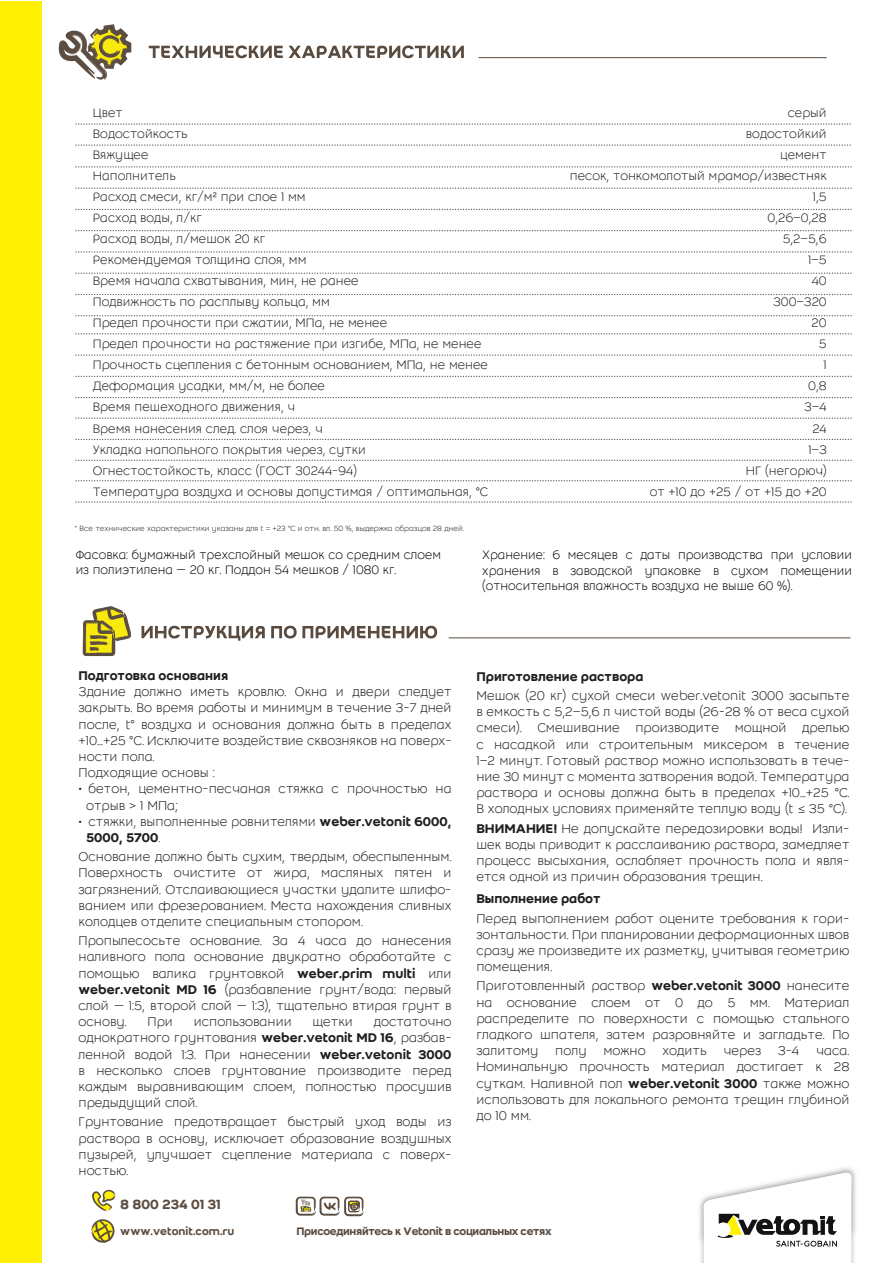
<style>
.page{position:relative;width:893px;height:1263px;background:#fff}
.page>*{position:absolute;margin:0;border:0;box-sizing:border-box;transform-origin:0 0}
.t1{font:500 14.7px "Weber";color:#5a4c40}
.t2{font:300 13.95px/16.2px "Weber";color:#211e1e;text-align:justify}
.t3{font:500 13.95px "Weber";color:#211e1e}
.t4{font:300 13.5px "Weber";color:#211e1e}
.t5{font:300 13.5px/15.8px "Weber";color:#050504}
.t6{font:300 13.5px "Weber";color:#211d1e}
.t7{font:500 12px "Weber";letter-spacing:-.025em;color:#5a4c40}
.t8{font:500 12px "Weber";color:#5a4c40}
.t9{font:300 8.25px "Weber";color:#231f20}
.s1{font-weight:500;color:#211d1e}
.s2{font-weight:500}
</style>
<div class="page">
<svg style="left:141px;top:626px;width:296px;height:15px"></svg>
<hr style="left:449px;top:637px;width:401px;height:1px;background:#594b3f">
<svg style="left:83px;top:606px;width:48px;height:50px"></svg>
<svg style="left:76px;top:123px;width:775px;height:2px"></svg>
<svg style="left:76px;top:144px;width:775px;height:2px"></svg>
<svg style="left:76px;top:166px;width:776px;height:1px"></svg>
<svg style="left:76px;top:188px;width:776px;height:1px"></svg>
<svg style="left:76px;top:209px;width:776px;height:1px"></svg>
<svg style="left:76px;top:230px;width:776px;height:1px"></svg>
<svg style="left:76px;top:251px;width:776px;height:2px"></svg>
<svg style="left:76px;top:273px;width:776px;height:1px"></svg>
<svg style="left:76px;top:294px;width:776px;height:1px"></svg>
<svg style="left:76px;top:315px;width:776px;height:1px"></svg>
<svg style="left:76px;top:333px;width:776px;height:1px"></svg>
<svg style="left:76px;top:354px;width:776px;height:2px"></svg>
<svg style="left:76px;top:376px;width:776px;height:1px"></svg>
<svg style="left:76px;top:397px;width:776px;height:1px"></svg>
<svg style="left:76px;top:417px;width:776px;height:2px"></svg>
<svg style="left:76px;top:439px;width:776px;height:1px"></svg>
<svg style="left:76px;top:460px;width:776px;height:1px"></svg>
<svg style="left:76px;top:480px;width:776px;height:1px"></svg>
<svg style="left:76px;top:501px;width:776px;height:2px"></svg>
<svg style="left:149px;top:45px;width:315px;height:13px"></svg>
<svg style="left:59px;top:24px;width:72px;height:56px"></svg>
<hr style="left:478px;top:57px;width:349px;height:1px;background:#594b3f">
<div style="left:0;top:2px;width:42px;height:1261px;background:#fff101"></div>
<img style="left:699px;top:1167px;width:157px;height:96px">
<svg style="left:92px;top:1190px;width:23px;height:21px"></svg>
<svg style="left:91px;top:1219px;width:24px;height:24px"></svg>
<svg style="left:296px;top:1196px;width:67px;height:20px"></svg>
<svg style="left:704px;top:1171px;width:147px;height:92px"></svg>
<p class="t4" style="left:93px;top:106px;width:31px">Цвет</p>
<p class="t4" style="left:788px;top:106px;width:41px">серый</p>
<p class="t4" style="left:93px;top:127px;width:96px">Водостойкость</p>
<p class="t4" style="left:746px;top:127px;width:82px">водостойкий</p>
<p class="t4" style="left:93px;top:148px;width:57px">Вяжущее</p>
<p class="t4" style="left:780px;top:148px;width:48px">цемент</p>
<p class="t4" style="left:93px;top:169px;width:84px">Наполнитель</p>
<p class="t4" style="left:570px;top:169px;width:258px">песок, тонкомолотый мрамор/известняк</p>
<p class="t4" style="left:93px;top:190px;width:214px">Расход смеси, кг/м² при слое 1 мм</p>
<p class="t4" style="left:813px;top:190px;width:15px">1,5</p>
<p class="t4" style="left:93px;top:211px;width:111px">Расход воды, л/кг</p>
<p class="t4" style="left:767px;top:211px;width:61px">0,26–0,28</p>
<p class="t4" style="left:93px;top:232px;width:174px">Расход воды, л/мешок 20 кг</p>
<p class="t4" style="left:783px;top:232px;width:45px">5,2–5,6</p>
<p class="t4" style="left:93px;top:253px;width:215px">Рекомендуемая толщина слоя, мм</p>
<p class="t4" style="left:808px;top:253px;width:20px">1–5</p>
<p class="t4" style="left:93px;top:274px;width:267px">Время начала схватывания, мин, не ранее</p>
<p class="t4" style="left:812px;top:274px;width:16px">40</p>
<p class="t4" style="left:93px;top:295px;width:239px">Подвижность по расплыву кольца, мм</p>
<p class="t4" style="left:773px;top:295px;width:55px">300–320</p>
<p class="t4" style="left:93px;top:316px;width:296px">Предел прочности при сжатии, МПа, не менее</p>
<p class="t4" style="left:812px;top:316px;width:17px">20</p>
<p class="t4" style="left:93px;top:337px;width:390px">Предел прочности на растяжение при изгибе, МПа, не менее</p>
<p class="t4" style="left:819px;top:337px;width:9px">5</p>
<p class="t4" style="left:93px;top:358px;width:397px">Прочность сцепления с бетонным основанием, МПа, не менее</p>
<p class="t4" style="left:823px;top:358px;width:5px">1</p>
<p class="t4" style="left:93px;top:379px;width:234px">Деформация усадки, мм/м, не более</p>
<p class="t4" style="left:808px;top:379px;width:20px">0,8</p>
<p class="t4" style="left:93px;top:400px;width:204px">Время пешеходного движения, ч</p>
<p class="t4" style="left:804px;top:400px;width:24px">3–4</p>
<p class="t4" style="left:93px;top:421px;width:231px">Время нанесения след. слоя через, ч</p>
<p class="t4" style="left:812px;top:421px;width:16px">24</p>
<p class="t4" style="left:93px;top:442px;width:274px">Укладка напольного покрытия через, сутки</p>
<p class="t4" style="left:808px;top:442px;width:20px">1–3</p>
<p class="t4" style="left:93px;top:463px;width:266px">Огнестостойкость, класс (ГОСТ 30244-94)</p>
<p class="t4" style="left:746px;top:463px;width:82px">НГ (негорюч)</p>
<p class="t6" style="left:93px;top:484px;width:397px">Температура воздуха и основы допустимая / оптимальная, °С</p>
<p class="t6" style="left:650px;top:484px;width:178px">от +10 до +25 / от +15 до +20</p>
<p class="t9" style="left:75px;top:524px;width:391px">* Все технические характеристики указаны для t = +23 °C и отн. вл. 50 %, выдержка образцов 28 дней.</p>
<p class="t5" style="left:76px;top:546px;width:367px">Фасовка: бумажный трехслойный мешок со средним слоем из полиэтилена — 20 кг. Поддон 54 мешков / 1080 кг.</p>
<p class="t5" style="left:482px;top:547px;width:371px;text-align:justify">Хранение: 6 месяцев с даты производства при условии хранения в заводской упаковке в сухом помещении (относительная влажность воздуха не выше 60 %).</p>
<p class="t3" style="left:79px;top:667px;width:151px">Подготовка основания</p>
<p class="t2" style="left:79px;top:684px;width:375px;text-align:left">Здание должно иметь кровлю. Окна и двери следует закрыть. Во время работы и минимум в течение 3-7 дней после, t° воздуха и основания должна быть в пределах +10...+25 °С. Исключите воздействие сквозняков на поверх&shy;ности пола.<br>Подходящие основы :</p>
<p class="t2" style="left:86px;top:781px;width:367px;text-indent:-8px">• бетон, цементно-песчаная стяжка с прочностью на отрыв &gt; 1 МПа;</p>
<p class="t2" style="left:86px;top:813px;width:367px;text-indent:-7px">• стяжки, выполненные ровнителями <span class="s1">weber.</span><span class="s2">vetonit 6000,<br>5000, 5700</span>.</p>
<p class="t2" style="left:79px;top:849px;width:375px">Основание должно быть сухим, твердым, обеспыленным.<br>Поверхность очистите от жира, масляных пятен и загрязнений. Отслаивающиеся участки удалите шлифо&shy;ванием или фрезерованием. Места нахождения сливных колодцев отделите специальным стопором.</p>
<p class="t2" style="left:79px;top:933px;width:375px">Пропылесосьте основание. За 4 часа до нанесения наливного пола основание двукратно обработайте с помощью валика грунтовкой <span class="s2">weber.prim multi</span> или <span class="s1">weber.</span><span class="s2">vetonit MD 16</span> (разбавление грунт/вода: первый слой — 1:5, второй слой — 1:3), тщательно втирая грунт в основу.</p>
<p class="t2" style="left:148px;top:1014px;width:27px">При</p>
<p class="t2" style="left:194px;top:1014px;width:100px">использовании</p>
<p class="t2" style="left:313px;top:1014px;width:42px">щетки</p>
<p class="t2" style="left:79px;top:1014px;width:375px;text-indent:295px">достаточно однократного грунтования <span class="s1">weber.</span><span class="s2">vetonit MD 16</span>, разбав&shy;ленной водой 1:3. При нанесении <span class="s1">weber.</span><span class="s2">vetonit 3000 </span>в несколько слоев грунтование производите перед каждым выравнивающим слоем, полностью просушив предыдущий слой.</p>
<p class="t2" style="left:79px;top:1114px;width:375px">Грунтование предотвращает быстрый уход воды из раствора в основу, исключает образование воздушных пузырей, улучшает сцепление материала с поверх&shy;ностью.</p>
<p class="t3" style="left:476px;top:668px;width:169px">Приготовление раствора</p>
<p class="t2" style="left:476px;top:687px;width:375px">Мешок (20 кг) сухой смеси weber.vetonit 3000 засыпьте в емкость с 5,2–5,6 л чистой воды (26-28 % от веса сухой смеси). Смешивание производите мощной дрелью с насадкой или строительным миксером в течение 1–2 минут. Готовый раствор можно использовать в тече&shy;ние 30 минут с момента затворения водой. Температура раствора и основы должна быть в пределах +10...+25 °С.<br>В холодных условиях применяйте теплую воду (t ≤ 35 °С).</p>
<p class="t2" style="left:476px;top:820px;width:375px"><span class="s2">ВНИМАНИЕ!</span> Не допускайте передозировки воды! Изли&shy;шек воды приводит к расслаиванию раствора, замедляет процесс высыхания, ослабляет прочность пола и явля&shy;ется одной из причин образования трещин.</p>
<p class="t3" style="left:476px;top:891px;width:126px">Выполнение работ</p>
<p class="t2" style="left:476px;top:910px;width:375px">Перед выполнением работ оцените требования к гори&shy;зонтальности. При планировании деформационных швов сразу же произведите их разметку, учитывая геометрию помещения.</p>
<p class="t2" style="left:476px;top:978px;width:375px">Приготовленный раствор <span class="s1">weber.</span><span class="s2">vetonit 3000</span> нанесите на основание слоем от 0 до 5 мм. Материал распределите по поверхности с помощью стального гладкого шпателя, затем разровняйте и загладьте. По залитому полу можно ходить через 3-4 часа.<br>Номинальную прочность материал достигает к 28 суткам. Наливной пол <span class="s1">weber.</span><span class="s2">vetonit 3000</span> также можно использовать для локального ремонта трещин глубиной до 10 мм.</p>
<p class="t1" style="left:120px;top:1196px;width:102px">8 800 234 01 31</p>
<p class="t8" style="left:120px;top:1224px;width:116px">www.vetonit.com.ru</p>
<p class="t7" style="left:296px;top:1224px;width:257px">Присоединяйтесь к Vetonit в социальных сетях</p>
</div>
